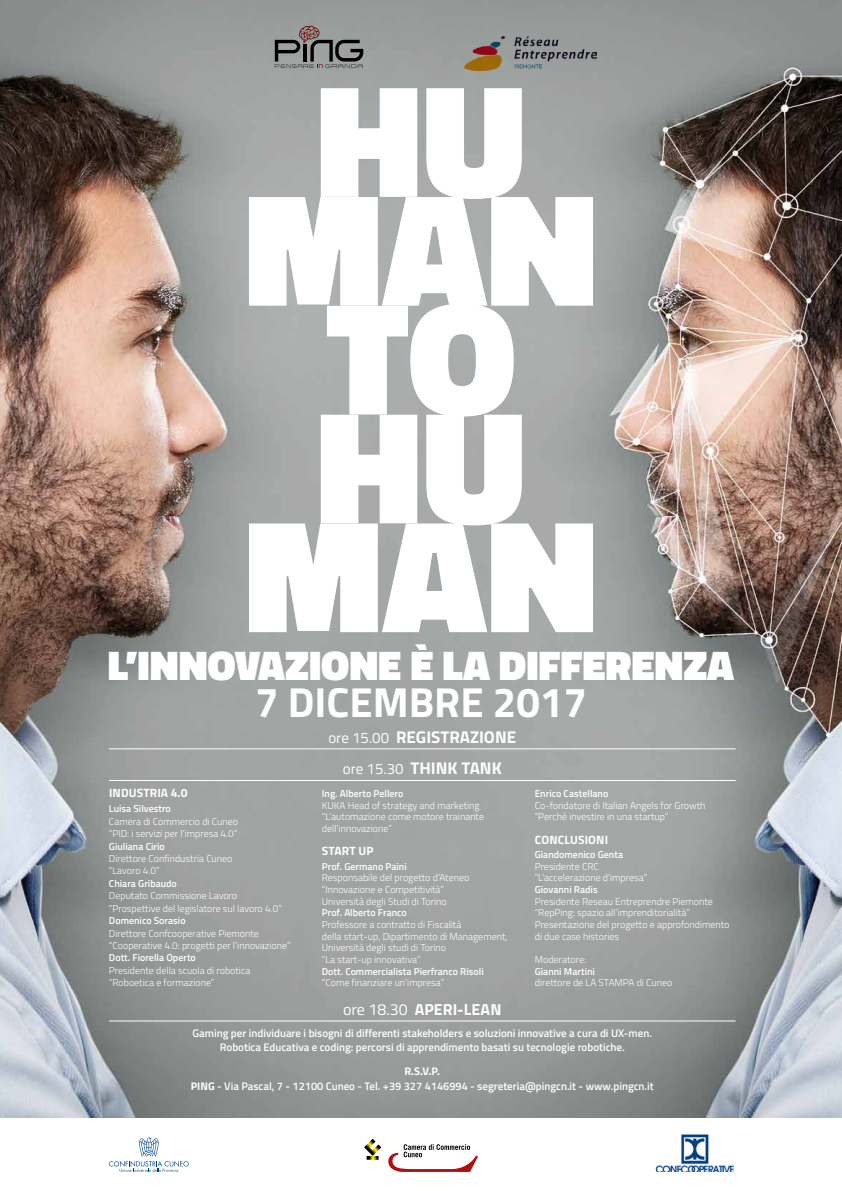
<style>
.page{position:relative;width:842px;height:1191px;background:#fff}
.page>*{position:absolute;margin:0;border:0;box-sizing:border-box;transform-origin:0 0}
.t1{font:900 162.1px "Titillium";color:#fff}
.t2{font:900 42px "Titillium";color:#fff}
.t3{font:700 42px "Titillium";color:#fff}
.t4{font:700 17px/31.6px "Titillium";color:#fff;text-align:center}
.t5{font:700 16px "Titillium";color:#fff}
.t6{font:700 12px "Titillium";letter-spacing:.01em;color:#fff}
.t7{font:600 11px/13.6px "Titillium";color:#fff;text-align:center}
.t8{font:300 10px/11.6px "Titillium";color:#fff}
.t9{font:600 10px "Titillium";color:#fff}
.s1{font-weight:400;font-size:15px}
.s2{font-weight:400}
.s3{font-weight:700}
</style>
<div class="page">
<img style="left:0;top:0;width:842px;height:1118px">
<hr style="left:109px;top:748px;width:627px;height:1px;background:#fff">
<hr style="left:109px;top:780px;width:627px;height:1px;background:#fff">
<hr style="left:109px;top:1020px;width:627px;height:1px;background:#fff">
<svg style="left:109px;top:1137px;width:80px;height:34px"></svg>
<svg style="left:388px;top:1144px;width:90px;height:27px"></svg>
<svg style="left:364px;top:1139px;width:17px;height:20px"></svg>
<img style="left:655px;top:1134px;width:79px;height:37px">
<svg style="left:275px;top:26px;width:88px;height:42px;background:#787776"></svg>
<img style="left:464px;top:36px;width:133px;height:35px">
<h1 class="t1" style="left:316px;top:22px;width:212px">HU</h1>
<h1 class="t1" style="left:244px;top:130px;width:355px">MAN</h1>
<h1 class="t1" style="left:325px;top:239px;width:192px">TO</h1>
<h1 class="t1" style="left:316px;top:348px;width:212px">HU</h1>
<h1 class="t1" style="left:244px;top:457px;width:355px">MAN</h1>
<h2 class="t2" style="left:108px;top:635px;width:628px">L’INNOVAZIONE È LA DIFFERENZA</h2>
<h2 class="t3" style="left:255px;top:670px;width:333px">7 DICEMBRE 2017</h2>
<h3 class="t4" style="left:328px;top:720px;width:189px"><span class="s1">ore 15.00</span> REGISTRAZIONE <span class="s1">ore 15.30</span> THINK TANK</h3>
<p class="t6" style="left:109px;top:783px;width:80px">INDUSTRIA 4.0</p>
<p class="t9" style="left:109px;top:801px;width:63px">Luisa Silvestro</p>
<p class="t8" style="left:109px;top:814px;width:131px;line-height:12.4px">Camera di Commercio di Cuneo “PID: i servizi per l’impresa 4.0”</p>
<p class="t9" style="left:109px;top:838px;width:57px">Giuliana Cirio</p>
<p class="t8" style="left:109px;top:852px;width:125px;line-height:12.4px">Direttore Confindustria Cuneo “Lavoro 4.0”</p>
<p class="t9" style="left:109px;top:876px;width:69px">Chiara Gribaudo</p>
<p class="t8" style="left:109px;top:889px;width:175px;line-height:12.4px">Deputato Commissione Lavoro “Prospettive del legislatore sul lavoro 4.0”</p>
<p class="t9" style="left:109px;top:913px;width:78px">Domenico Sorasio</p>
<p class="t8" style="left:109px;top:926px;width:183px;line-height:12.4px">Direttore Confcooperative Piemonte “Cooperative 4.0: progetti per l’innovazione”</p>
<p class="t9" style="left:109px;top:950px;width:88px">Dott. Fiorella Operto</p>
<p class="t8" style="left:109px;top:963px;width:143px;line-height:12.4px">Presidente della scuola di robotica “Roboetica e formazione”</p>
<p class="t9" style="left:322px;top:786px;width:83px">Ing. Alberto Pellero</p>
<p class="t8" style="left:322px;top:799px;width:164px">KUKA Head of strategy and marketing “L’automazione come motore trainante dell’innovazione”</p>
<p class="t6" style="left:322px;top:842px;width:53px">START UP</p>
<p class="t9" style="left:322px;top:858px;width:86px">Prof. Germano Paini</p>
<p class="t8" style="left:322px;top:871px;width:149px">Responsabile del progetto d’Ateneo “Innovazione e Competitività”<br>Università degli Studi di Torino</p>
<p class="t9" style="left:322px;top:905px;width:87px">Prof. Alberto Franco</p>
<p class="t8" style="left:322px;top:918px;width:187px">Professore a contratto di Fiscalità<br>della start-up, Dipartimento di Management, Università degli studi di Torino<br>“La start-up innovativa”</p>
<p class="t9" style="left:322px;top:963px;width:163px">Dott. Commercialista Pierfranco Risoli</p>
<p class="t8" style="left:322px;top:976px;width:124px">“Come finanziare un’impresa”</p>
<p class="t9" style="left:535px;top:786px;width:75px">Enrico Castellano</p>
<p class="t8" style="left:535px;top:799px;width:172px">Co-fondatore di Italian Angels for Growth “Perché investire in una startup”</p>
<p class="t6" style="left:535px;top:830px;width:75px">CONCLUSIONI</p>
<p class="t9" style="left:535px;top:847px;width:90px">Giandomenico Genta</p>
<p class="t8" style="left:535px;top:860px;width:114px">Presidente CRC “L’accelerazione d’impresa”</p>
<p class="t9" style="left:535px;top:882px;width:64px">Giovanni Radis</p>
<p class="t8" style="left:535px;top:895px;width:196px">Presidente Reseau Entreprendre Piemonte “RepPing: spazio all’imprenditorialità” Presentazione del progetto e approfondimento di due case histories</p>
<p class="t8" style="left:535px;top:953px;width:53px">Moderatore:</p>
<p class="t9" style="left:535px;top:963px;width:62px">Gianni Martini</p>
<p class="t8" style="left:535px;top:976px;width:139px">direttore de LA STAMPA di Cuneo</p>
<h3 class="t5" style="left:343px;top:997px;width:160px"><span class="s2">ore 18.30</span> APERI-LEAN</h3>
<p class="t7" style="left:193px;top:1025px;width:461px">Gaming per individuare i bisogni di differenti stakeholders e soluzioni innovative a cura di UX-men.<br>Robotica Educativa e coding: percorsi di apprendimento basati su tecnologie robotiche.</p>
<p class="t7" style="left:191px;top:1062px;width:465px;line-height:15px"><span class="s3">R.S.V.P.<br>PING</span> - Via Pascal, 7 - 12100 Cuneo - Tel. +39 327 4146994 - segreteria@pingcn.it - www.pingcn.it</p>
</div>
